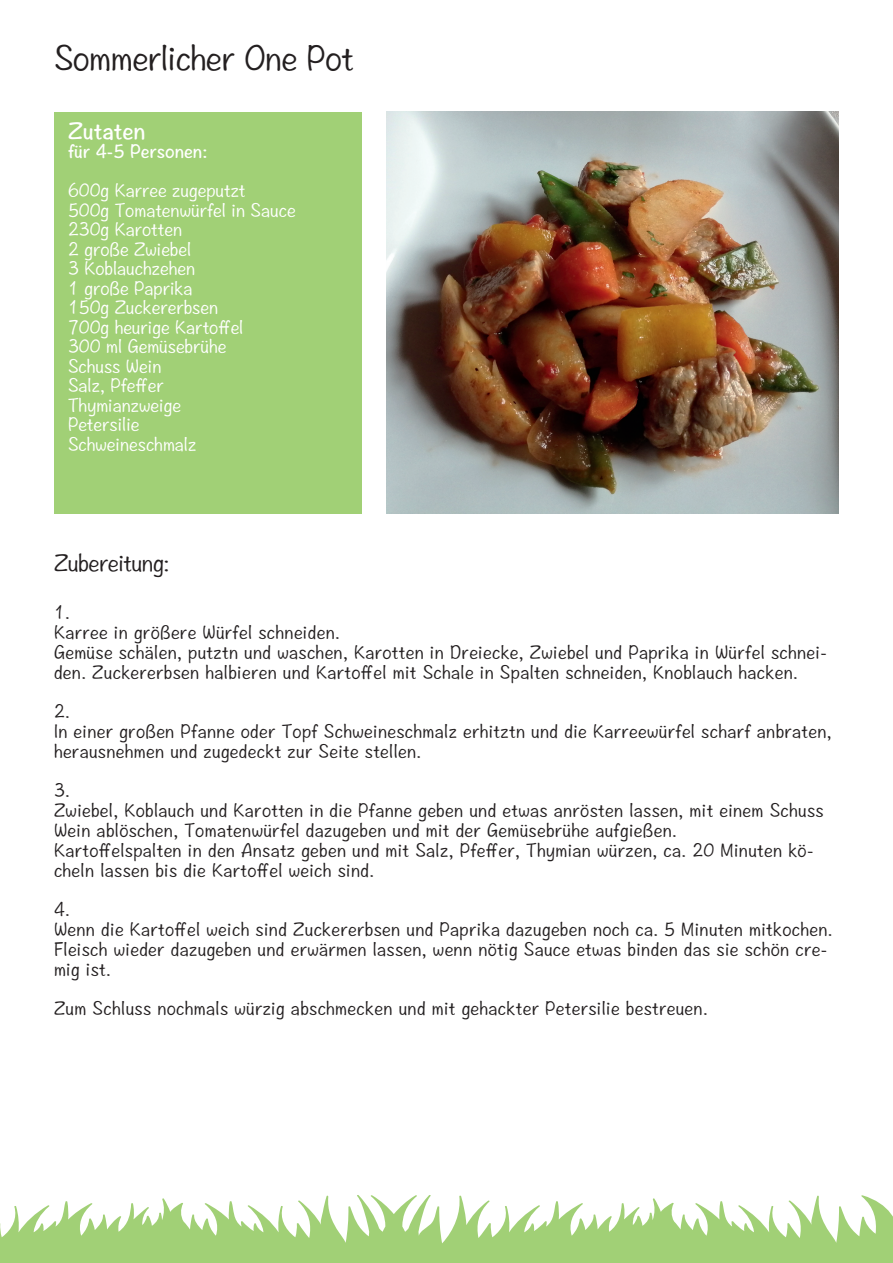
<style>
.page{position:relative;width:893px;height:1263px;background:#fff}
.page>*{position:absolute;margin:0;border:0;box-sizing:border-box;transform-origin:0 0}
.t1{font:30.6px "Hannotate SC W5";letter-spacing:-.02em;color:#231f20}
.t2{font:21px "Hannotate SC W5";letter-spacing:-.025em;color:#231f20}
.t3{font:21px "Hannotate SC W7";color:#fff}
.t4{font:16.5px/19.8px "Hannotate SC W5";letter-spacing:.02em;color:#231f20}
.t5{font:16.5px/19.5px "Hannotate SC W5";color:#fff}
.t6{font:16.5px "Hannotate SC W7";color:#fff}
</style>
<div class="page">
<div style="left:54px;top:112px;width:307px;height:402px;background:#a1d076"></div>
<img style="left:387px;top:112px;width:452px;height:402px">
<svg style="left:0;top:1195px;width:893px;height:68px;fill:#a1d076"></svg>
<h1 class="t1" style="left:54px;top:37px;width:301px">Sommerlicher One Pot</h1>
<p class="t3" style="left:68px;top:116px;width:79px">Zutaten</p>
<p class="t6" style="left:68px;top:140px;width:141px">für 4-5 Personen:</p>
<p class="t5" style="left:68px;top:181px;width:229px">600g Karree zugeputzt<br>500g Tomatenwürfel in Sauce<br>230g Karotten<br>2 große Zwiebel<br>3 Koblauchzehen<br>1 große Paprika<br>150g Zuckererbsen<br>700g heurige Kartoffel<br>300 ml Gemüsebrühe<br>Schuss Wein<br>Salz, Pfeffer<br>Thymianzweige<br>Petersilie<br>Schweineschmalz</p>
<p class="t2" style="left:54px;top:548px;width:117px">Zubereitung:</p>
<p class="t4" style="left:54px;top:603px;width:774px">1.<br>Karree in größere Würfel schneiden.<br>Gemüse schälen, putztn und waschen, Karotten in Dreiecke, Zwiebel und Paprika in Würfel schnei&shy;den. Zuckererbsen halbieren und Kartoffel mit Schale in Spalten schneiden, Knoblauch hacken.</p>
<p class="t4" style="left:54px;top:702px;width:779px">2.<br>In einer großen Pfanne oder Topf Schweineschmalz erhitztn und die Karreewürfel scharf anbraten, herausnehmen und zugedeckt zur Seite stellen.</p>
<p class="t4" style="left:54px;top:781px;width:771px">3.<br>Zwiebel, Koblauch und Karotten in die Pfanne geben und etwas anrösten lassen, mit einem Schuss Wein ablöschen, Tomatenwürfel dazugeben und mit der Gemüsebrühe aufgießen.<br>Kartoffelspalten in den Ansatz geben und mit Salz, Pfeffer, Thymian würzen, ca. 20 Minuten kö&shy;cheln lassen bis die Kartoffel weich sind.</p>
<p class="t4" style="left:54px;top:900px;width:780px">4.<br>Wenn die Kartoffel weich sind Zuckererbsen und Paprika dazugeben noch ca. 5 Minuten mitkochen.<br>Fleisch wieder dazugeben und erwärmen lassen, wenn nötig Sauce etwas binden das sie schön cre&shy;mig ist.</p>
<p class="t4" style="left:54px;top:999px;width:655px">Zum Schluss nochmals würzig abschmecken und mit gehackter Petersilie bestreuen.</p>
</div>
